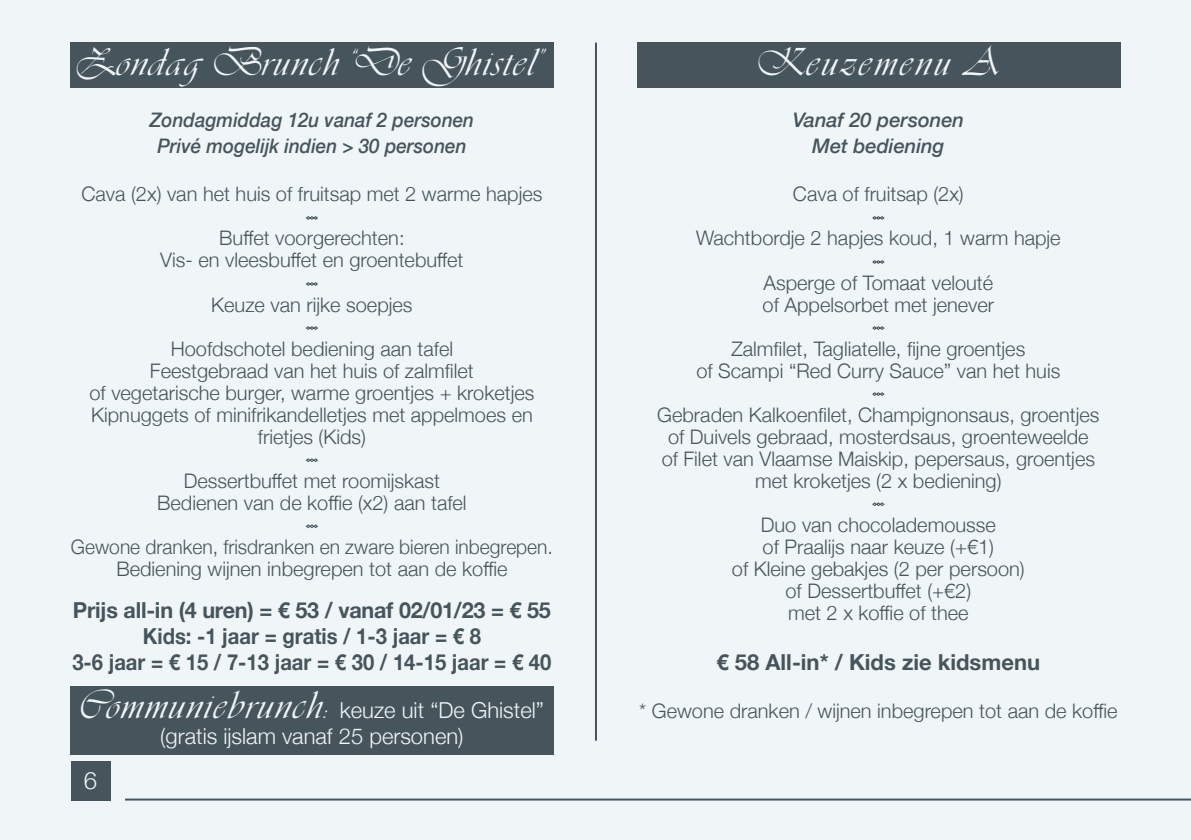
<style>
.page{position:relative;width:1191px;height:840px;background:#fff}
.page>*{position:absolute;margin:0;border:0;box-sizing:border-box;transform-origin:0 0}
.t1{font:40px "Vivaldi MN";letter-spacing:-.045em;color:#f0f5f7}
.t2{font:40px "Vivaldi MN";letter-spacing:-.02em;color:#f0f5f7}
.t3{font:300 24px "Helvetica Neue";color:#f0f5f7}
.t4{font:700 22px/26px "Helvetica Neue";color:#46555c;text-align:center}
.t5{font:300 22px/26px "Helvetica Neue";color:#f0f5f7;text-align:center}
.t6{font:300 20px/22px "Helvetica Neue";color:#46555c;text-align:center}
.t7{font:300 20px/22px "Helvetica Neue";color:#46555c;text-align:center;scale:.96 1}
.t8{font:italic 500 20px/26px "Helvetica Neue";color:#46555c;text-align:center;scale:.94 1}
.t9{font:italic 500 20px/26px "Helvetica Neue";color:#46555c;text-align:center}
.s1{font-family:"Vivaldi MN";font-weight:400;font-size:40px}
</style>
<div class="page">
<div style="left:0;top:0;width:1191px;height:839px;background:#f0f5f7"></div>
<div style="left:71px;top:760px;width:40px;height:40px;background:#46555c"></div>
<hr style="left:125px;top:798px;width:1066px;height:2px;background:#46555c">
<hr style="left:595px;top:43px;width:2px;height:697px;background:#46555c">
<div style="left:70px;top:43px;width:484px;height:45px;background:#46555c"></div>
<div style="left:70px;top:686px;width:484px;height:68px;background:#46555c"></div>
<div style="left:636px;top:43px;width:484px;height:45px;background:#46555c"></div>
<svg style="left:306px;top:216px;width:12px;height:3px"></svg>
<svg style="left:306px;top:282px;width:12px;height:3px"></svg>
<svg style="left:306px;top:326px;width:12px;height:3px"></svg>
<svg style="left:306px;top:458px;width:12px;height:3px"></svg>
<svg style="left:306px;top:524px;width:12px;height:3px"></svg>
<svg style="left:872px;top:216px;width:12px;height:3px"></svg>
<svg style="left:872px;top:260px;width:12px;height:3px"></svg>
<svg style="left:872px;top:326px;width:12px;height:3px"></svg>
<svg style="left:872px;top:392px;width:12px;height:3px"></svg>
<svg style="left:872px;top:502px;width:12px;height:3px"></svg>
<h1 class="t1" style="left:76px;top:37px;width:473px">Zondag Brunch “De Ghistel”</h1>
<p class="t8" style="left:150px;top:106px;width:346px">Zondagmiddag 12u vanaf 2 personen<br>Privé mogelijk indien &gt; 30 personen</p>
<p class="t6" style="left:81px;top:182px;width:462px">Cava (2x) van het huis of fruitsap met 2 warme hapjes</p>
<p class="t6" style="left:160px;top:226px;width:305px">Buffet voorgerechten:<br>Vis- en vleesbuffet en groentebuffet</p>
<p class="t6" style="left:211px;top:292px;width:203px">Keuze van rijke soepjes</p>
<p class="t6" style="left:89px;top:336px;width:446px">Hoofdschotel bediening aan tafel<br>Feestgebraad van het huis of zalmfilet<br>of vegetarische burger, warme groentjes + kroketjes Kipnuggets of minifrikandelletjes met appelmoes en frietjes (Kids)</p>
<p class="t6" style="left:157px;top:468px;width:311px">Dessertbuffet met roomijskast<br>Bedienen van de koffie (x2) aan tafel</p>
<p class="t7" style="left:71px;top:534px;width:503px">Gewone dranken, frisdranken en zware bieren inbegrepen.<br>Bediening wijnen inbegrepen tot aan de koffie</p>
<p class="t4" style="left:72px;top:597px;width:480px">Prijs all-in (4 uren) = € 53 / vanaf 02/01/23 = € 55<br>Kids: -1 jaar = gratis / 1-3 jaar = € 8<br>3-6 jaar = € 15 / 7-13 jaar = € 30 / 14-15 jaar = € 40</p>
<p class="t5" style="left:80px;top:695px;width:466px"><span class="s1">Communiebrunch:</span> keuze uit “De Ghistel” (gratis ijslam vanaf 25 personen)</p>
<p class="t3" style="left:84px;top:761px;width:15px">6</p>
<h1 class="t2" style="left:757px;top:37px;width:244px">Keuzemenu A</h1>
<p class="t9" style="left:792px;top:106px;width:173px">Vanaf 20 personen<br>Met bediening</p>
<p class="t6" style="left:793px;top:182px;width:172px">Cava of fruitsap (2x)</p>
<p class="t6" style="left:696px;top:226px;width:366px">Wachtbordje 2 hapjes koud, 1 warm hapje</p>
<p class="t6" style="left:762px;top:270px;width:233px;text-align:left">Asperge of Tomaat velouté of Appelsorbet met jenever</p>
<p class="t6" style="left:696px;top:336px;width:365px">Zalmfilet, Tagliatelle, fijne groentjes<br>of Scampi “Red Curry Sauce” van het huis</p>
<p class="t6" style="left:657px;top:402px;width:443px">Gebraden Kalkoenfilet, Champignonsaus, groentjes of Duivels gebraad, mosterdsaus, groenteweelde<br>of Filet van Vlaamse Maiskip, pepersaus, groentjes met kroketjes (2 x bediening)</p>
<p class="t6" style="left:732px;top:512px;width:294px">Duo van chocolademousse<br>of Praalijs naar keuze (+€1)<br>of Kleine gebakjes (2 per persoon) of Dessertbuffet (+€2)<br>met 2 x koffie of thee</p>
<p class="t4" style="left:716px;top:649px;width:325px">€ 58 All-in* / Kids zie kidsmenu</p>
<p class="t6" style="left:639px;top:698px;width:479px">* Gewone dranken / wijnen inbegrepen tot aan de koffie</p>
</div>
